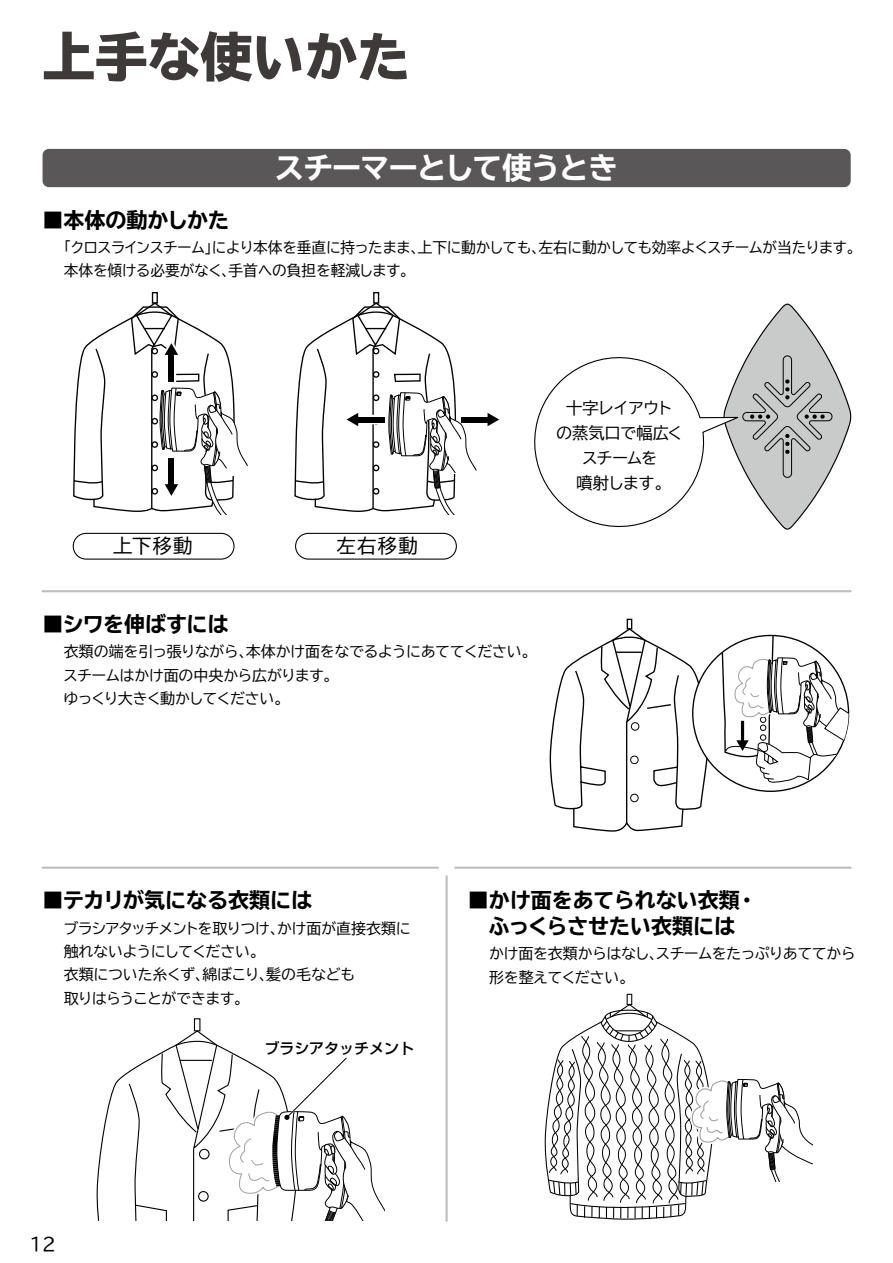
<style>
.page{position:relative;width:893px;height:1263px;background:#fff}
.page>*{position:absolute;margin:0;border:0;box-sizing:border-box;transform-origin:0 0}
.t1{font:800 52.5px "TBUD Go Std";color:#3e3a39}
.t2{font:700 expanded 29.7px "TBUD Go Std";letter-spacing:-.04em;color:#fff}
.t3{font:700 expanded 21px/25.5px "TBUD Go Std";color:#000}
.t4{font:19.35px "TBUD Go Std";letter-spacing:.07em;color:#000}
.t5{font:18px "TBUD Go Std";color:#000}
.t6{font:16.2px/24.9px "TBUD Go Std";letter-spacing:-.055em;color:#000;text-align:center}
.t7{font:15px/23.4px "TBUD Go Std";letter-spacing:-.03em;color:#000}
.t8{font:500 15px "Shin Go";color:#000}
</style>
<div class="page">
<div style="left:43px;top:149px;width:808px;height:38px;background:#595757;border-radius:6px"></div>
<hr style="left:43px;top:867px;width:395px;height:2px;background:#bdbebe">
<hr style="left:43px;top:590px;width:808px;height:2px;background:#bdbebe">
<hr style="left:455px;top:867px;width:396px;height:2px;background:#bdbebe">
<hr style="left:446px;top:876px;width:2px;height:345px;background:#bdbebe">
<svg style="left:534px;top:303px;width:318px;height:227px"></svg>
<svg style="left:549px;top:627px;width:160px;height:240px"></svg>
<div style="left:627px;top:619px;width:5px;height:10px;border:1px solid #000"></div>
<hr style="left:616px;top:651px;width:25px;height:2px;background:#000">
<div style="left:693px;top:635px;width:155px;height:156px;background:#fff;border-radius:50%"></div>
<svg style="left:721px;top:635px;width:127px;height:156px"></svg>
<svg style="left:544px;top:993px;width:268px;height:227px"></svg>
<div style="left:73px;top:533px;width:162px;height:27px;border:1px solid #000;border-radius:13px"></div>
<div style="left:295px;top:533px;width:162px;height:27px;border:1px solid #000;border-radius:13px"></div>
<svg style="left:73px;top:292px;width:175px;height:223px"></svg>
<svg style="left:294px;top:292px;width:205px;height:223px"></svg>
<svg style="left:96px;top:1018px;width:289px;height:203px"></svg>
<h1 class="t1" style="left:43px;top:28px;width:369px">上手な使いかた</h1>
<h3 class="t3" style="left:43px;top:208px;width:188px">■本体の動かしかた</h3>
<h2 class="t2" style="left:274px;top:151px;width:345px">スチーマーとして使うとき</h2>
<p class="t7" style="left:64px;top:236px;width:799px;text-indent:-7px">「クロスラインスチーム」により本体を垂直に持ったまま、上下に動かしても、左右に動かしても効率よくスチームが当たります。本体を傾ける必要がなく、手首への負担を軽減します。</p>
<p class="t4" style="left:113px;top:530px;width:81px">上下移動</p>
<p class="t4" style="left:336px;top:530px;width:83px">左右移動</p>
<h3 class="t3" style="left:43px;top:612px;width:188px">■シワを伸ばすには</h3>
<p class="t7" style="left:63px;top:640px;width:475px">衣類の端を引っ張りながら、本体かけ面をなでるようにあててください。スチームはかけ面の中央から広がります。<br>ゆっくり大きく動かしてください。</p>
<p class="t6" style="left:556px;top:395px;width:129px">十字レイアウトの蒸気口で幅広くスチームを<br>噴射します。</p>
<h3 class="t3" style="left:43px;top:888px;width:271px">■テカリが気になる衣類には</h3>
<p class="t7" style="left:64px;top:916px;width:349px">ブラシアタッチメントを取りつけ、かけ面が直接衣類に触れないようにしてください。<br>衣類についた糸くず、綿ぼこり、髪の毛なども<br>取りはらうことができます。</p>
<p class="t8" style="left:264px;top:1038px;width:151px">ブラシアタッチメント</p>
<h3 class="t3" style="left:468px;top:888px;width:291px">■かけ面をあてられない衣類・　ふっくらさせたい衣類には</h3>
<p class="t7" style="left:489px;top:942px;width:368px">かけ面を衣類からはなし、スチームをたっぷりあててから形を整えてください。</p>
<p class="t5" style="left:29px;top:1229px;width:28px">12</p>
</div>
